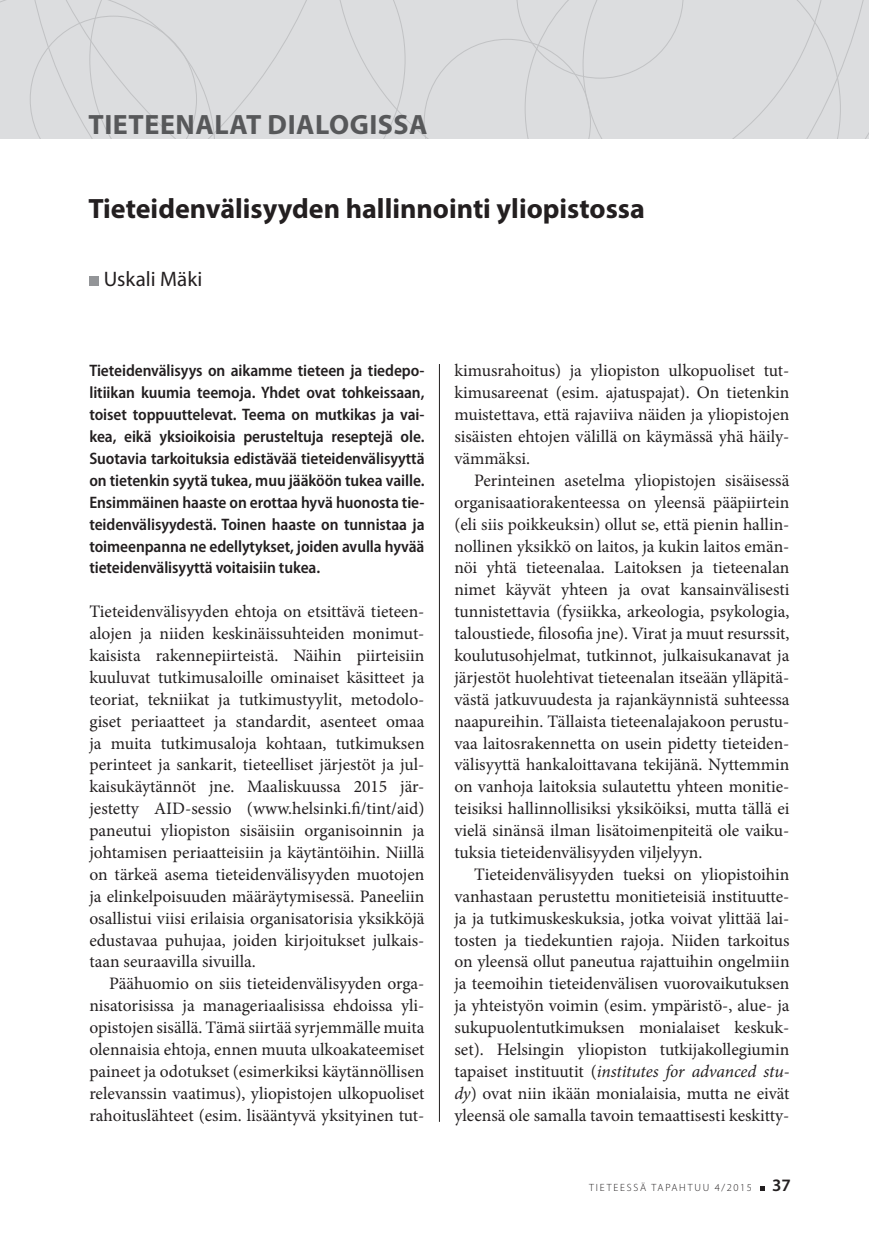
<style>
.page{position:relative;width:869px;height:1241px;background:#fff}
.page>*{position:absolute;margin:0;border:0;box-sizing:border-box;transform-origin:0 0}
.jutun_otsikko{font:700 28px "Myriad Pro";color:#231f20}
.kolumniotsikko{font:700 28px "Myriad Pro";letter-spacing:.02em;color:#57585a}
.kirjoittaja{font:21px "Myriad Pro";color:#231f20}
.leipis{font:17.5px/21.9px "Minion Pro";color:#231f20;text-align:justify}
.leipis_1__kpl{font:17.5px/21.9px "Minion Pro";color:#231f20;text-align:justify}
.ingressi{font:600 semi-condensed 16.62px/21.9px "Myriad Pro";letter-spacing:-.005em;color:#231f20;text-align:justify}
.t1{font:300 10.5px "Myriad Pro";letter-spacing:.17em;color:#231f20}
.s1{font-style:italic}
.s2{font-weight:600;font-size:17.5px}
</style>
<div class="page">
<svg style="left:760px;top:1186px;width:4px;height:4px"></svg>
<hr style="left:439px;top:364px;width:1px;height:757px;background:#231f20">
<div style="left:89px;top:276px;width:10px;height:10px;background:#939598"></div>
<div style="left:405px;top:0;width:18px;height:139px;background:#dcdddf"></div>
<div style="left:423px;top:0;width:445px;height:139px;background:#dcdddf"></div>
<div style="left:0;top:0;width:89px;height:139px;background:#dcdddf"></div>
<div style="left:89px;top:0;width:316px;height:139px;background:#dcdddf"></div>
<p class="kolumniotsikko" style="left:88px;top:106px;width:340px">TIETEENALAT DIALOGISSA</p>
<p class="jutun_otsikko" style="left:88px;top:191px;width:557px">Tieteidenvälisyyden hallinnointi yliopistossa</p>
<p class="kirjoittaja" style="left:104px;top:266px;width:100px">Uskali Mäki</p>
<p class="ingressi" style="left:89px;top:360px;width:336px">Tieteidenvälisyys on aikamme tieteen ja tiedepo&shy;litiikan kuumia teemoja. Yhdet ovat tohkeissaan, toiset toppuuttelevat. Teema on mutkikas ja vai&shy;kea, eikä yksioikoisia perusteltuja reseptejä ole.<br>Suotavia tarkoituksia edistävää tieteidenvälisyyttä on tietenkin syytä tukea, muu jääköön tukea vaille.<br>Ensimmäinen haaste on erottaa hyvä huonosta tie&shy;teidenvälisyydestä. Toinen haaste on tunnistaa ja toimeenpanna ne edellytykset, joiden avulla hyvää tieteidenvälisyyttä voitaisiin tukea.</p>
<p class="leipis_1__kpl" style="left:89px;top:600px;width:336px">Tieteidenvälisyyden ehtoja on etsittävä tieteen&shy;alojen ja niiden keskinäissuhteiden monimut&shy;kaisista rakennepiirteistä. Näihin piirteisiin kuuluvat tutkimusaloille ominaiset käsitteet ja teoriat, tekniikat ja tutkimustyylit, metodolo&shy;giset periaatteet ja standardit, asenteet omaa ja muita tutkimusaloja kohtaan, tutkimuksen perinteet ja sankarit, tieteelliset järjestöt ja jul&shy;kaisukäytännöt jne. Maaliskuussa 2015 jär&shy;jestetty AID-sessio (www.helsinki.fi/tint/aid) paneutui yliopiston sisäisiin organisoinnin ja johtamisen periaatteisiin ja käytäntöihin. Niillä on tärkeä asema tieteidenvälisyyden muotojen ja elinkelpoisuuden määräytymisessä. Paneeliin osallistui viisi erilaisia organisatorisia yksikköjä edustavaa puhujaa, joiden kirjoitukset julkais&shy;taan seuraavilla sivuilla.</p>
<p class="leipis" style="left:89px;top:972px;width:336px;text-indent:20px">Päähuomio on siis tieteidenvälisyyden orga&shy;nisatorisissa ja manageriaalisissa ehdoissa yli&shy;opistojen sisällä. Tämä siirtää syrjemmälle muita olennaisia ehtoja, ennen muuta ulkoakateemiset paineet ja odotukset (esimerkiksi käytännöllisen relevanssin vaatimus), yliopistojen ulkopuoliset rahoituslähteet (esim. lisääntyvä yksityinen tut-</p>
<p class="leipis" style="left:454px;top:360px;width:336px">kimusrahoitus) ja yliopiston ulkopuoliset tut&shy;kimusareenat (esim. ajatuspajat). On tietenkin muistettava, että rajaviiva näiden ja yliopistojen sisäisten ehtojen välillä on käymässä yhä häily&shy;vämmäksi.</p>
<p class="leipis" style="left:454px;top:469px;width:336px;text-indent:20px">Perinteinen asetelma yliopistojen sisäisessä organisaatiorakenteessa on yleensä pääpiirtein (eli siis poikkeuksin) ollut se, että pienin hallin&shy;nollinen yksikkö on laitos, ja kukin laitos emän&shy;nöi yhtä tieteenalaa. Laitoksen ja tieteenalan nimet käyvät yhteen ja ovat kansainvälisesti tunnistettavia (fysiikka, arkeologia, psykologia, taloustiede, filosofia jne). Virat ja muut resurssit, koulutusohjelmat, tutkinnot, julkaisukanavat ja järjestöt huolehtivat tieteenalan itseään ylläpitä&shy;västä jatkuvuudesta ja rajankäynnistä suhteessa naapureihin. Tällaista tieteenalajakoon perustu&shy;vaa laitosrakennetta on usein pidetty tieteiden&shy;välisyyttä hankaloittavana tekijänä. Nyttemmin on vanhoja laitoksia sulautettu yhteen monitie&shy;teisiksi hallinnollisiksi yksiköiksi, mutta tällä ei vielä sinänsä ilman lisätoimenpiteitä ole vaiku&shy;tuksia tieteidenvälisyyden viljelyyn.</p>
<p class="leipis" style="left:454px;top:863px;width:336px;text-indent:20px">Tieteidenvälisyyden tueksi on yliopistoihin vanhastaan perustettu monitieteisiä instituutte&shy;ja ja tutkimuskeskuksia, jotka voivat ylittää lai&shy;tosten ja tiedekuntien rajoja. Niiden tarkoitus on yleensä ollut paneutua rajattuihin ongelmiin ja teemoihin tieteidenvälisen vuorovaikutuksen ja yhteistyön voimin (esim. ympäristö-, alue- ja sukupuolentutkimuksen monialaiset keskuk&shy;set). Helsingin yliopiston tutkijakollegiumin tapaiset instituutit (<span class="s1">institutes for advanced stu&shy;dy</span>) ovat niin ikään monialaisia, mutta ne eivät yleensä ole samalla tavoin temaattisesti keskitty-</p>
<p class="t1" style="left:589px;top:1181px;width:203px">TIETEESSÄ TAPAHTUU 4/2015 <span class="s2">37</span></p>
</div>
